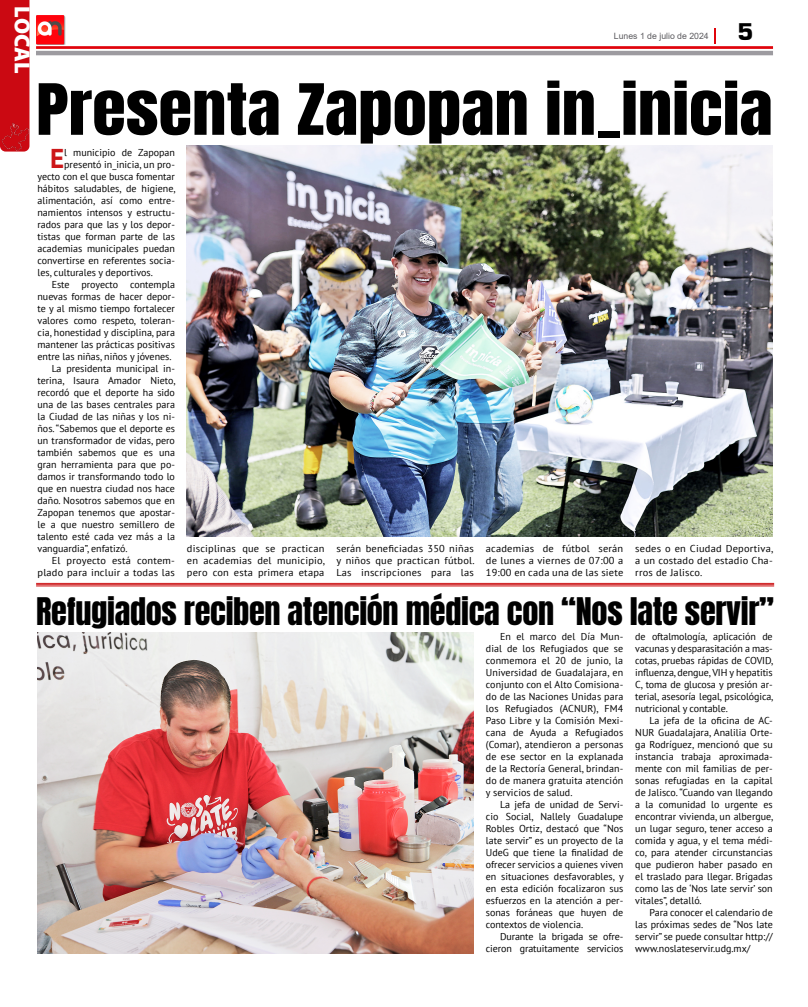
<style>
.page{position:relative;width:808px;height:1007px;background:#fff}
.page>*{position:absolute;margin:0;border:0;box-sizing:border-box;transform-origin:0 0}
.t1{font:60px "Anton";color:#000;scale:1.15 1}
.t2{font:32.3px "Anton";letter-spacing:-.01em;color:#000}
.t3{font:700 27.1px "PT Sans";color:#cd1719}
.t4{font:900 25px "Eurostile";color:#000}
.t5{font:900 22px "Myriad Pro";letter-spacing:-.005em;color:#fff}
.t6{font:10px/12px "PT Sans";color:#000;text-align:justify}
.t7{font:10px/12px "PT Sans";color:#000;text-align:justify;scale:1.04 1}
.t8{font:10px "PT Sans";letter-spacing:.02em;color:#000;scale:1.04 1}
.t9{font:8.7px "Arial";color:#5c5b5f}
</style>
<div class="page">
<svg style="left:36px;top:28px;width:737px;height:27px"></svg>
<img style="left:36px;top:16px;width:30px;height:29px">
<img style="left:187px;top:145px;width:586px;height:391px">
<img style="left:38px;top:632px;width:436px;height:321px">
<hr style="left:36px;top:583px;width:738px;height:1px;background:#cd1719">
<hr style="left:36px;top:584px;width:738px;height:1px;background:#cd1719">
<hr style="left:36px;top:585px;width:738px;height:1px;background:#cd1719">
<div style="left:0;top:0;width:29px;height:120px;background:#cb0912"></div>
<img style="left:0;top:120px;width:30px;height:32px">
<h3 class="t5" style="left:37px;top:6px;width:68px;rotate:90deg">LOCAL</h3>
<p class="t9" style="left:614px;top:30px;width:96px">Lunes 1 de julio de 2024</p>
<h3 class="t4" style="left:737px;top:18px;width:17px">5</h3>
<h1 class="t1" style="left:36px;top:79px;width:642px">Presenta Zapopan in_inicia</h1>
<h3 class="t3" style="left:50px;top:140px;width:16px">E</h3>
<p class="t6" style="left:64px;top:146px;width:112px">l municipio de Zapopan</p>
<p class="t6" style="left:64px;top:158px;width:112px">presentó in_inicia, un pro-</p>
<p class="t6" style="left:38px;top:170px;width:139px">yecto con el que busca fomentar</p>
<p class="t6" style="left:38px;top:182px;width:140px">hábitos saludables, de higiene,</p>
<p class="t6" style="left:38px;top:194px;width:139px">alimentación, así como entre-</p>
<p class="t6" style="left:38px;top:206px;width:139px">namientos intensos y estructu-</p>
<p class="t6" style="left:38px;top:218px;width:139px">rados para que las y los depor-</p>
<p class="t6" style="left:38px;top:230px;width:139px">tistas que forman parte de las</p>
<p class="t6" style="left:38px;top:242px;width:139px">academias municipales puedan</p>
<p class="t6" style="left:38px;top:254px;width:139px">convertirse en referentes socia-</p>
<p class="t6" style="left:38px;top:266px;width:117px">les, culturales y deportivos.</p>
<p class="t6" style="left:52px;top:278px;width:125px">Este proyecto contempla</p>
<p class="t6" style="left:38px;top:290px;width:139px">nuevas formas de hacer depor-</p>
<p class="t6" style="left:38px;top:302px;width:139px">te y al mismo tiempo fortalecer</p>
<p class="t6" style="left:38px;top:314px;width:139px">valores como respeto, toleran-</p>
<p class="t6" style="left:38px;top:326px;width:139px">cia, honestidad y disciplina, para</p>
<p class="t6" style="left:38px;top:338px;width:139px">mantener las prácticas positivas</p>
<p class="t6" style="left:38px;top:350px;width:136px">entre las niñas, niños y jóvenes.</p>
<p class="t6" style="left:52px;top:362px;width:125px">La presidenta municipal in-</p>
<p class="t6" style="left:38px;top:374px;width:140px">terina, Isaura Amador Nieto,</p>
<p class="t6" style="left:38px;top:386px;width:139px">recordó que el deporte ha sido</p>
<p class="t6" style="left:38px;top:398px;width:139px">una de las bases centrales para</p>
<p class="t6" style="left:38px;top:410px;width:139px">la Ciudad de las niñas y los ni-</p>
<p class="t6" style="left:38px;top:422px;width:139px">ños. “Sabemos que el deporte es</p>
<p class="t6" style="left:38px;top:434px;width:139px">un transformador de vidas, pero</p>
<p class="t6" style="left:38px;top:446px;width:139px">también sabemos que es una</p>
<p class="t6" style="left:38px;top:458px;width:139px">gran herramienta para que po-</p>
<p class="t6" style="left:38px;top:470px;width:139px">damos ir transformando todo lo</p>
<p class="t6" style="left:38px;top:482px;width:139px">que en nuestra ciudad nos hace</p>
<p class="t6" style="left:38px;top:494px;width:139px">daño. Nosotros sabemos que en</p>
<p class="t6" style="left:38px;top:506px;width:139px">Zapopan tenemos que apostar-</p>
<p class="t6" style="left:38px;top:518px;width:139px">le a que nuestro semillero de</p>
<p class="t6" style="left:38px;top:530px;width:139px">talento esté cada vez más a la</p>
<p class="t6" style="left:38px;top:542px;width:92px">vanguardia”, enfatizó.</p>
<p class="t8" style="left:52px;top:554px;width:120px">El proyecto está contem-</p>
<p class="t8" style="left:38px;top:566px;width:134px">plado para incluir a todas las</p>
<p class="t7" style="left:187px;top:542px;width:134px">disciplinas que se practican en academias del municipio, pero con esta primera etapa</p>
<p class="t7" style="left:336px;top:542px;width:134px">serán beneficiadas 350 niñas y niños que practican fútbol.<br>Las inscripciones para las</p>
<p class="t7" style="left:486px;top:542px;width:134px">academias de fútbol serán de lunes a viernes de 07:00 a 19:00 en cada una de las siete</p>
<p class="t7" style="left:635px;top:542px;width:134px">sedes o en Ciudad Deportiva, a un costado del estadio Cha&shy;rros de Jalisco.</p>
<h2 class="t2" style="left:36px;top:594px;width:739px">Refugiados reciben atención médica con “Nos late servir”</h2>
<p class="t6" style="left:486px;top:630px;width:139px;text-indent:14px">En el marco del Día Mun&shy;dial de los Refugiados que se conmemora el 20 de junio, la Universidad de Guadalajara, en conjunto con el Alto Comisiona&shy;do de las Naciones Unidas para los Refugiados (ACNUR), FM4<br>Paso Libre y la Comisión Mexi&shy;cana de Ayuda a Refugiados (Comar), atendieron a personas de ese sector en la explanada de la Rectoría General, brindan&shy;do de manera gratuita atención y servicios de salud.</p>
<p class="t6" style="left:486px;top:798px;width:139px;text-indent:14px">La jefa de unidad de Servi&shy;cio Social, Nallely Guadalupe Robles Ortiz, destacó que “Nos late servir” es un proyecto de la UdeG que tiene la finalidad de ofrecer servicios a quienes viven en situaciones desfavorables, y en esta edición focalizaron sus esfuerzos en la atención a per&shy;sonas foráneas que huyen de contextos de violencia.</p>
<p class="t6" style="left:486px;top:930px;width:139px;text-align:right">Durante la brigada se ofre&shy;cieron gratuitamente servicios</p>
<p class="t6" style="left:635px;top:630px;width:140px">de oftalmología, aplicación de vacunas y desparasitación a mas&shy;cotas, pruebas rápidas de COVID, influenza, dengue, VIH y hepatitis C, toma de glucosa y presión ar&shy;terial, asesoría legal, psicológica, nutricional y contable.</p>
<p class="t6" style="left:635px;top:714px;width:140px;text-indent:14px">La jefa de la oficina de AC-NUR Guadalajara, Analilia Orte&shy;ga Rodríguez, mencionó que su instancia trabaja aproximada&shy;mente con mil familias de per&shy;sonas refugiadas en la capital de Jalisco. “Cuando van llegando a la comunidad lo urgente es encontrar vivienda, un albergue, un lugar seguro, tener acceso a comida y agua, y el tema médi&shy;co, para atender circunstancias que pudieron haber pasado en el traslado para llegar. Brigadas como las de ‘Nos late servir’ son vitales”, detalló.</p>
<p class="t6" style="left:635px;top:906px;width:139px;text-indent:14px">Para conocer el calendario de las próximas sedes de “Nos late servir” se puede consultar http:// www.noslateservir.udg.mx/</p>
</div>
